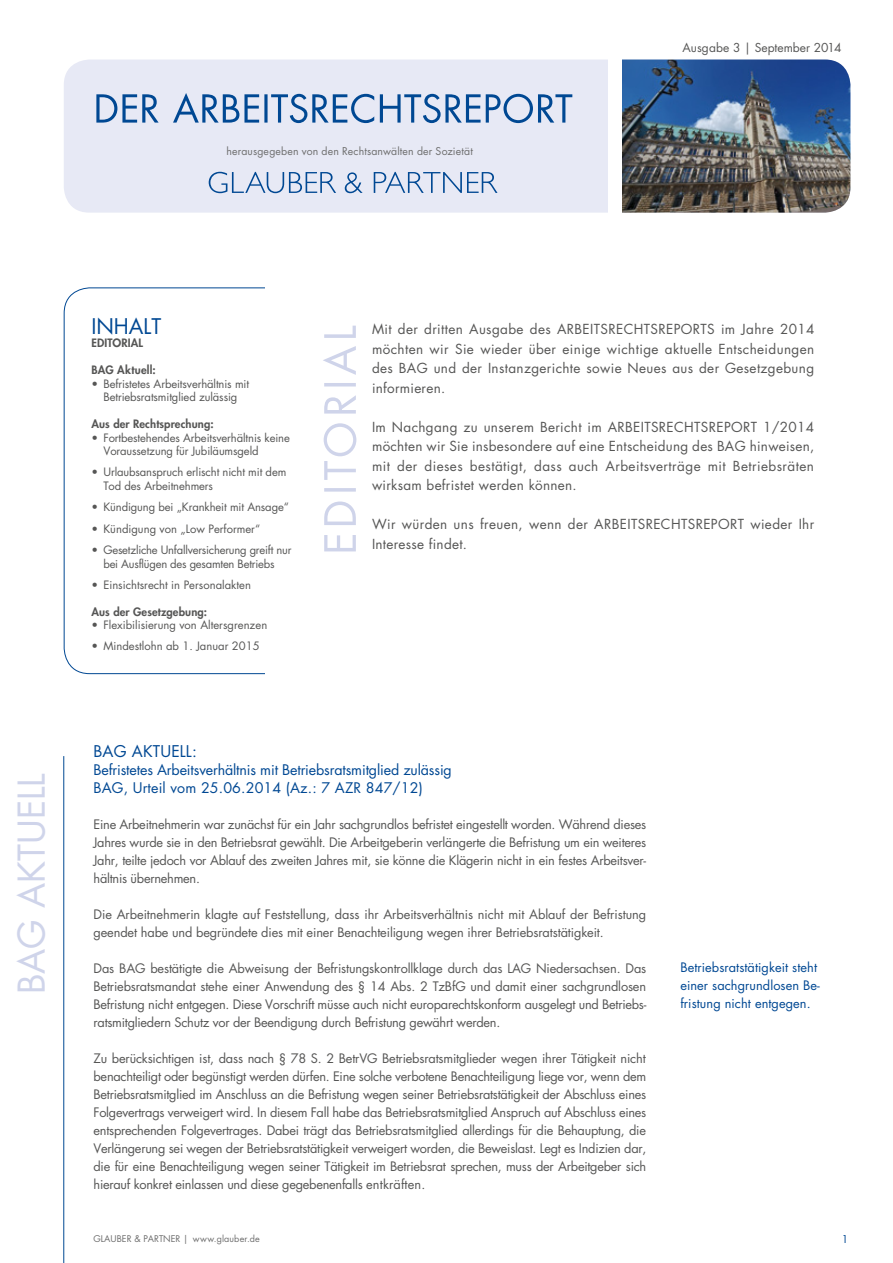
<style>
.page{position:relative;width:893px;height:1263px;background:#fff}
.page>*{position:absolute;margin:0;border:0;box-sizing:border-box;transform-origin:0 0}
.t1{font:36px "Futura LT";color:#cfd4ea}
.t2{font:21px "Futura LT";color:#004893}
.t3{font:15.75px "Futura LT";letter-spacing:.01em;color:#004893}
.t4{font:14.25px/18px "Futura LT";letter-spacing:-.01em;color:#004893}
.t5{font:13.5px/19.5px "Futura LT";letter-spacing:.025em;color:#565655;text-align:justify}
.t6{font:12.75px/18px "Futura LT";letter-spacing:-.01em;color:#565655;text-align:justify}
.t7{font:12.75px/18px "Futura LT";letter-spacing:.005em;color:#004893}
.t8{font:12px "Futura LT";color:#565655}
.t9{font:11.25px/13.5px "Futura LT";letter-spacing:-.01em;color:#565655;text-align:center}
.t10{font:800 11.25px "Futura LT";letter-spacing:.01em;color:#565655}
.t11{font:10.5px "Futura LT";letter-spacing:.015em;color:#6e6e6e}
.t12{font:10.5px "Futura LT";color:#004893}
.t13{font:9px "Futura LT";color:#6e6e6e}
</style>
<div class="page">
<hr style="left:63px;top:756px;width:1px;height:507px;background:#004893">
<div style="left:64px;top:60px;width:786px;height:153px;background:#e7e9f5;border-radius:26px"></div>
<img style="left:622px;top:60px;width:228px;height:153px">
<svg style="left:323px;top:326px;width:33px;height:225px"></svg>
<div style="left:608px;top:57px;width:14px;height:157px;background:#fff"></div>
<svg style="left:96px;top:93px;width:476px;height:30px"></svg>
<svg style="left:209px;top:172px;width:288px;height:21px"></svg>
<p class="t11" style="left:227px;top:144px;width:248px">herausgegeben von den Rechtsanwälten der Sozietät</p>
<p class="t8" style="left:682px;top:40px;width:160px">Ausgabe 3 | September 2014</p>
<h1 class="t1" style="left:9px;top:994px;width:223px;rotate:-90deg">BAG AKTUELL</h1>
<h2 class="t2" style="left:91px;top:312px;width:71px">INHALT</h2>
<p class="t10" style="left:91px;top:335px;width:53px">EDITORIAL</p>
<p class="t10" style="left:91px;top:362px;width:66px">BAG Aktuell:</p>
<p class="t9" style="left:91px;top:377px;width:159px">• Befristetes Arbeitsverhältnis mit<br>Betriebsratsmitglied zulässig</p>
<p class="t10" style="left:91px;top:416px;width:124px">Aus der Rechtsprechung:</p>
<p class="t9" style="left:103px;top:431px;width:188px;text-align:left;text-indent:-12px">• Fortbestehendes Arbeitsverhältnis keine<br>Voraussetzung für Jubiläumsgeld</p>
<p class="t9" style="left:103px;top:465px;width:184px;text-align:left;text-indent:-12px">• Urlaubsanspruch erlischt nicht mit dem<br>Tod des Arbeitnehmers</p>
<p class="t9" style="left:91px;top:500px;width:199px">• Kündigung bei „Krankheit mit Ansage“</p>
<p class="t9" style="left:91px;top:522px;width:170px">• Kündigung von „Low Performer“</p>
<p class="t9" style="left:91px;top:543px;width:202px">• Gesetzliche Unfallversicherung greift nur bei Ausflügen des gesamten Betriebs</p>
<p class="t9" style="left:91px;top:578px;width:161px">• Einsichtsrecht in Personalakten</p>
<p class="t10" style="left:91px;top:604px;width:117px">Aus der Gesetzgebung:</p>
<p class="t9" style="left:91px;top:618px;width:177px">• Flexibilisierung von Altersgrenzen</p>
<p class="t9" style="left:91px;top:639px;width:170px">• Mindestlohn ab 1. Januar 2015</p>
<p class="t5" style="left:372px;top:320px;width:444px">Mit der dritten Ausgabe des ARBEITSRECHTSREPORTS im Jahre 2014 möchten wir Sie wieder über einige wichtige aktuelle Entscheidungen des BAG und der Instanzgerichte sowie Neues aus der Gesetzgebung informieren.</p>
<p class="t5" style="left:372px;top:417px;width:444px">Im Nachgang zu unserem Bericht im ARBEITSRECHTSREPORT 1/2014 möchten wir Sie insbesondere auf eine Entscheidung des BAG hinweisen, mit der dieses bestätigt, dass auch Arbeitsverträge mit Betriebsräten wirksam befristet werden können.</p>
<p class="t5" style="left:372px;top:515px;width:444px">Wir würden uns freuen, wenn der ARBEITSRECHTSREPORT wieder Ihr<br>Interesse findet.</p>
<p class="t3" style="left:94px;top:741px;width:105px">BAG AKTUELL:</p>
<p class="t4" style="left:94px;top:760px;width:360px">Befristetes Arbeitsverhältnis mit Betriebsratsmitglied zulässig<br>BAG, Urteil vom 25.06.2014 (Az.: 7 AZR 847/12)</p>
<p class="t6" style="left:94px;top:815px;width:554px">Eine Arbeitnehmerin war zunächst für ein Jahr sachgrundlos befristet eingestellt worden. Während dieses Jahres wurde sie in den Betriebsrat gewählt. Die Arbeitgeberin verlängerte die Befristung um ein weiteres Jahr, teilte jedoch vor Ablauf des zweiten Jahres mit, sie könne die Klägerin nicht in ein festes Arbeitsver&shy;hältnis übernehmen.</p>
<p class="t6" style="left:94px;top:905px;width:554px">Die Arbeitnehmerin klagte auf Feststellung, dass ihr Arbeitsverhältnis nicht mit Ablauf der Befristung geendet habe und begründete dies mit einer Benachteiligung wegen ihrer Betriebsratstätigkeit.</p>
<p class="t6" style="left:94px;top:959px;width:554px">Das BAG bestätigte die Abweisung der Befristungskontrollklage durch das LAG Niedersachsen. Das Betriebsratsmandat stehe einer Anwendung des § 14 Abs. 2 TzBfG und damit einer sachgrundlosen Befristung nicht entgegen. Diese Vorschrift müsse auch nicht europarechtskonform ausgelegt und Betriebs&shy;ratsmitgliedern Schutz vor der Beendigung durch Befristung gewährt werden.</p>
<p class="t6" style="left:94px;top:1049px;width:554px">Zu berücksichtigen ist, dass nach § 78 S. 2 BetrVG Betriebsratsmitglieder wegen ihrer Tätigkeit nicht benachteiligt oder begünstigt werden dürfen. Eine solche verbotene Benachteiligung liege vor, wenn dem Betriebsratsmitglied im Anschluss an die Befristung wegen seiner Betriebsratstätigkeit der Abschluss eines Folgevertrags verweigert wird. In diesem Fall habe das Betriebsratsmitglied Anspruch auf Abschluss eines entsprechenden Folgevertrages. Dabei trägt das Betriebsratsmitglied allerdings für die Behauptung, die Verlängerung sei wegen der Betriebsratstätigkeit verweigert worden, die Beweislast. Legt es Indizien dar, die für eine Benachteiligung wegen seiner Tätigkeit im Betriebsrat sprechen, muss der Arbeitgeber sich hierauf konkret einlassen und diese gegebenenfalls entkräften.</p>
<p class="t13" style="left:94px;top:1233px;width:168px">GLAUBER &amp; PARTNER | www.glauber.de</p>
<p class="t7" style="left:680px;top:958px;width:141px">Betriebsratstätigkeit steht einer sachgrundlosen Be&shy;fristung nicht entgegen.</p>
<p class="t12" style="left:842px;top:1232px;width:8px">1</p>
</div>
